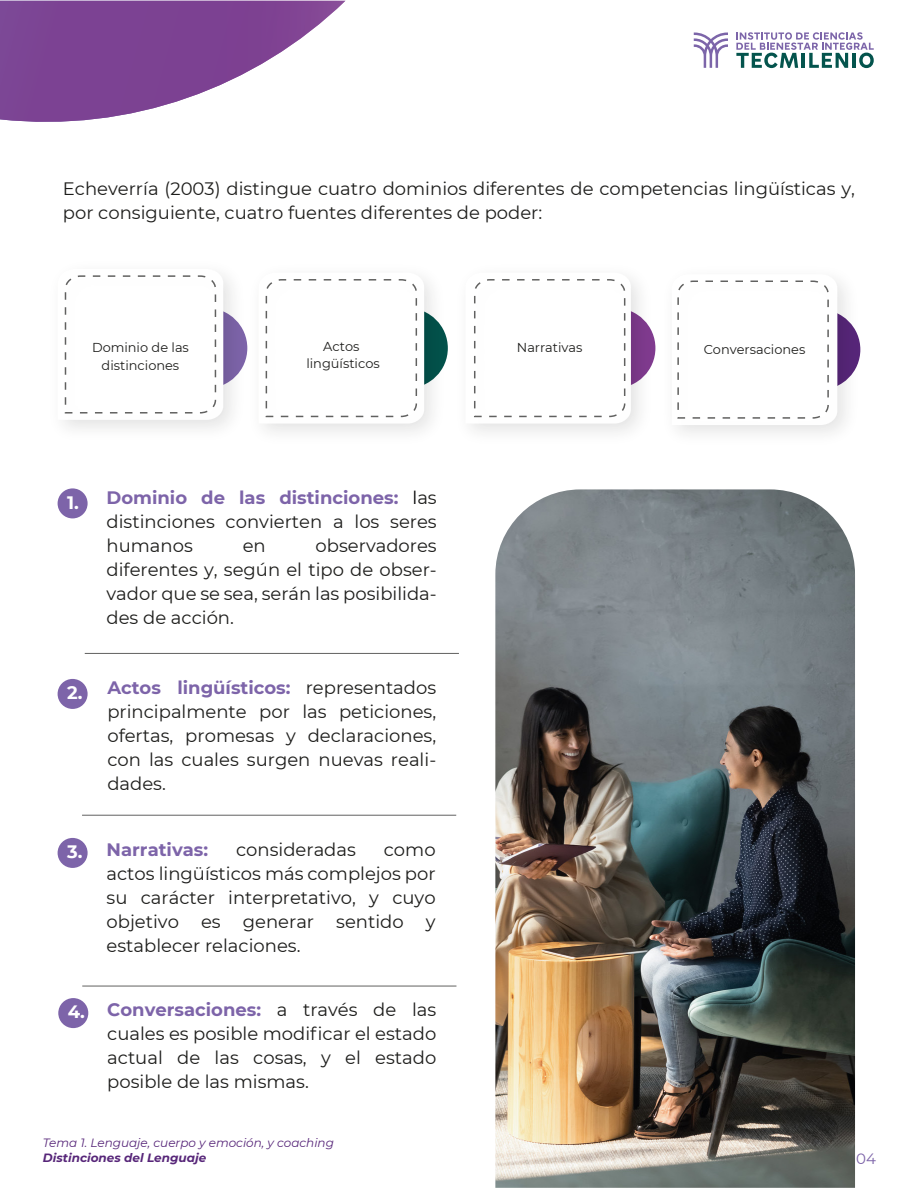
<style>
.page{position:relative;width:918px;height:1188px;background:#fff}
.page>*{position:absolute;margin:0;border:0;box-sizing:border-box;transform-origin:0 0}
.t1{font:18px/24px "Montserrat";color:#1d1d1b;text-align:justify}
.t2{font:700 18px "Montserrat";color:#7d64a9}
.t3{font:700 18px "Montserrat";color:#fff}
.t4{font:15px "Montserrat";color:#7d64a9}
.t5{font:12.9px/17.2px "Montserrat";color:#1d1d1b;text-align:center}
.t6{font:italic 12px "Montserrat";color:#572679}
.t7{font:italic 700 12px "Montserrat";color:#572679}
.s1{font-weight:700;color:#7d64a9}
.s2{color:#000}
</style>
<div class="page">
<svg style="left:0;top:1px;width:345px;height:121px"></svg>
<svg style="left:736px;top:32px;width:138px;height:36px"></svg>
<svg style="left:694px;top:33px;width:34px;height:35px"></svg>
<img style="left:264px;top:281px;width:182px;height:151px">
<svg style="left:264px;top:279px;width:160px;height:145px"></svg>
<img style="left:64px;top:277px;width:181px;height:152px">
<svg style="left:64px;top:275px;width:159px;height:145px"></svg>
<img style="left:471px;top:281px;width:183px;height:151px">
<svg style="left:471px;top:279px;width:160px;height:145px"></svg>
<img style="left:677px;top:283px;width:181px;height:150px">
<svg style="left:677px;top:280px;width:160px;height:145px"></svg>
<hr style="left:85px;top:653px;width:374px;height:1px;background:#616160">
<hr style="left:82px;top:815px;width:374px;height:1px;background:#616160">
<hr style="left:82px;top:986px;width:374px;height:1px;background:#616160">
<div style="left:58px;top:488px;width:30px;height:30px;background:#7d64a9;border-radius:50%"></div>
<div style="left:58px;top:679px;width:30px;height:30px;background:#7d64a9;border-radius:50%"></div>
<div style="left:58px;top:838px;width:30px;height:30px;background:#7d64a9;border-radius:50%"></div>
<div style="left:58px;top:998px;width:30px;height:30px;background:#7d64a9;border-radius:50%"></div>
<img style="left:495px;top:489px;width:360px;height:699px">
<p class="t1" style="left:63px;top:176px;width:794px">Echeverría (2003) distingue cuatro dominios diferentes de competencias lingüísticas y, por consiguiente, cuatro fuentes diferentes de poder:</p>
<p class="t5" style="left:92px;top:339px;width:98px">Dominio de las distinciones</p>
<p class="t5" style="left:306px;top:337px;width:75px">Actos lingüísticos</p>
<p class="t5" style="left:517px;top:338px;width:67px">Narrativas</p>
<p class="t5" style="left:704px;top:340px;width:103px">Conversaciones</p>
<p class="t3" style="left:67px;top:489px;width:13px">1.</p>
<p class="t1" style="left:107px;top:485px;width:332px"><span class="s1">Dominio de las distinciones:</span> <span class="s2">l</span>as distinciones convierten a los seres humanos</p>
<p class="t1" style="left:107px;top:533px;width:332px;text-indent:209px">observadores diferentes y, según el tipo de obser&shy;vador que se sea, serán las posibilida&shy;des de acción.</p>
<p class="t1" style="left:243px;top:533px;width:25px">en</p>
<p class="t3" style="left:67px;top:680px;width:17px">2.</p>
<p class="t3" style="left:67px;top:839px;width:17px">3.</p>
<p class="t3" style="left:68px;top:999px;width:19px">4.</p>
<p class="t1" style="left:107px;top:675px;width:330px"><span class="s1">Actos lingüísticos:</span> representados principalmente por las peticiones, ofertas, promesas y declaraciones, con las cuales surgen nuevas reali&shy;dades.</p>
<p class="t2" style="left:107px;top:837px;width:103px">Narrativas:</p>
<p class="t1" style="left:236px;top:837px;width:121px">consideradas</p>
<p class="t1" style="left:107px;top:837px;width:331px;text-indent:277px">como actos lingüísticos más complejos por su carácter interpretativo, y cuyo objetivo es generar sentido y establecer relaciones.</p>
<p class="t1" style="left:107px;top:997px;width:331px"><span class="s1">Conversaciones:</span> a través de las cuales es posible modificar el estado actual de las cosas, y el estado posible de las mismas.</p>
<p class="t6" style="left:43px;top:1135px;width:293px">Tema 1. Lenguaje, cuerpo y emoción, y coaching</p>
<p class="t7" style="left:43px;top:1149px;width:165px">Distinciones del Lenguaje</p>
<p class="t4" style="left:856px;top:1148px;width:21px">04</p>
</div>
